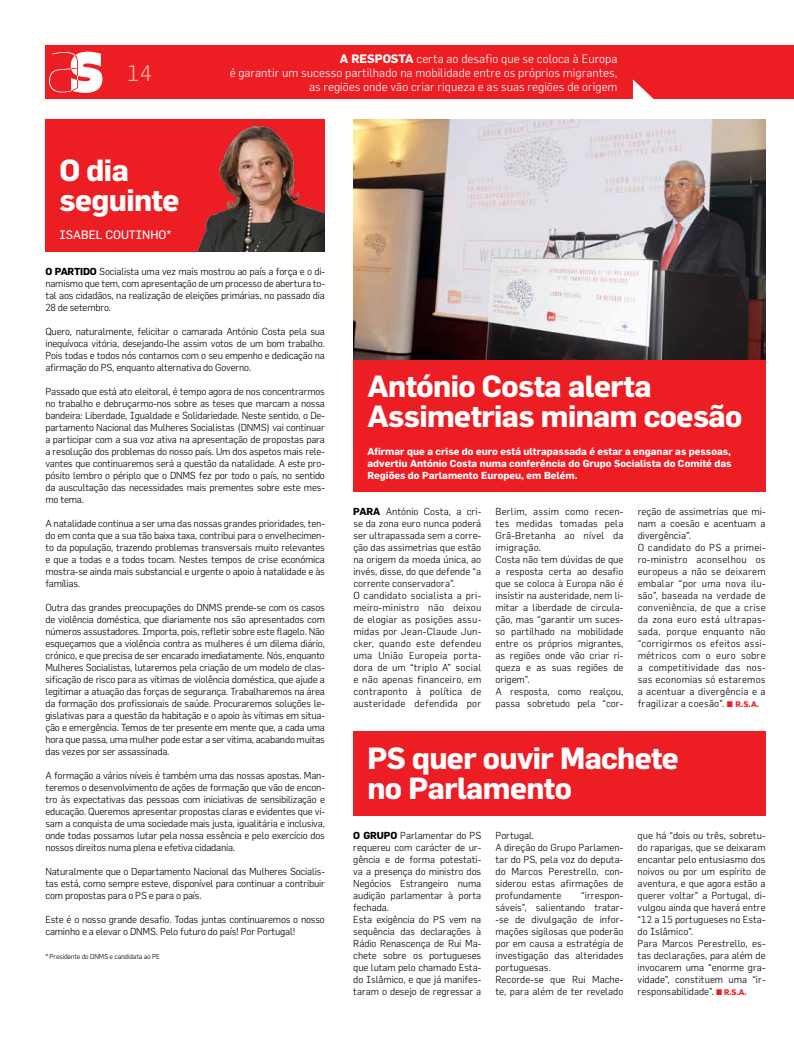
<style>
.page{position:relative;width:794px;height:1049px;background:#fff}
.page>*{position:absolute;margin:0;border:0;box-sizing:border-box;transform-origin:0 0}
.t1{font:700 30px/30px "Flama";letter-spacing:-.02em;color:#fff}
.t2{font:300 22px "Flama";color:#fbbea7}
.t3{font:300 12px/14px "Flama";color:#fff;text-align:right}
.t4{font:12px "Flama";color:#fff}
.t5{font:300 10px/12px "Flama";color:#000;text-align:justify}
.t6{font:300 10px/12px "Flama";letter-spacing:.02em;color:#000}
.t7{font:700 10px/12px "Flama";color:#fff;text-align:justify}
.t8{font:300 10px/12px "Flama";letter-spacing:-.02em;color:#000}
.t9{font:300 7px "Flama";letter-spacing:-.02em;color:#000}
.s1{font-weight:700}
.s2{font-weight:700;font-size:8px;color:#ed1d24}
</style>
<div class="page">
<div style="left:45px;top:45px;width:749px;height:54px;background:#ed1d24"></div>
<svg style="left:49px;top:52px;width:53px;height:41px"></svg>
<svg style="left:633px;top:79px;width:21px;height:20px"></svg>
<div style="left:45px;top:119px;width:280px;height:132px;background:#ed1d24"></div>
<img style="left:197px;top:125px;width:128px;height:126px">
<div style="left:353px;top:359px;width:412px;height:132px;background:#ed1d24"></div>
<div style="left:353px;top:731px;width:412px;height:84px;background:#ed1d24"></div>
<img style="left:353px;top:119px;width:412px;height:240px">
<h2 class="t2" style="left:128px;top:60px;width:26px">14</h2>
<h1 class="t1" style="left:60px;top:155px;width:121px">O dia seguinte</h1>
<p class="t4" style="left:60px;top:227px;width:78px">ISABEL COUTINHO</p>
<p class="t4" style="left:166px;top:227px;width:7px">*</p>
<p class="t3" style="left:230px;top:51px;width:389px"><span class="s1">A resposta</span> certa ao desafio que se coloca à Europa<br>é garantir um sucesso partilhado na mobilidade entre os próprios migrantes, as regiões onde vão criar riqueza e as suas regiões de origem</p>
<p class="t5" style="left:45px;top:265px;width:281px"><span class="s1">O Partido</span> Socialista uma vez mais mostrou ao país a força e o di&shy;namismo que tem, com apresentação de um processo de abertura to&shy;tal aos cidadãos, na realização de eleições primárias, no passado dia 28 de setembro.</p>
<p class="t5" style="left:45px;top:325px;width:281px">Quero, naturalmente, felicitar o camarada António Costa pela sua inequívoca vitória, desejando-lhe assim votos de um bom trabalho.<br>Pois todas e todos nós contamos com o seu empenho e dedicação na afirmação do PS, enquanto alternativa do Governo.</p>
<p class="t5" style="left:45px;top:385px;width:281px">Passado que está ato eleitoral, é tempo agora de nos concentrarmos no trabalho e debruçarmo-nos sobre as teses que marcam a nossa bandeira: Liberdade, Igualdade e Solidariedade. Neste sentido, o De&shy;partamento Nacional das M ulheres Socialistas (DNMS</p>
<p class="t5" style="left:45px;top:421px;width:281px;text-indent:221px">) vai continuar a participar com a sua voz ativa na apresentação de propostas para a resolução dos problemas do nosso país. Um dos aspetos mais rele&shy;vantes que continuaremos será a questão da natalidade. A este pro&shy;pósito lembro o périplo que o DNMS</p>
<p class="t5" style="left:45px;top:469px;width:281px;text-indent:153px">fez por todo o país, no sentido da auscultação das necessidades mais prementes sobre este mes&shy;mo tema.</p>
<p class="t5" style="left:45px;top:517px;width:281px">A natalidade continua a ser uma das nossas grandes prioridades, ten&shy;do em conta que a sua tão baixa taxa, contribui para o envelhecimen&shy;to da população, trazendo problemas transversais muito relevantes e que a todas e a todos tocam. Nestes tempos de crise económica mostra-se ainda mais substancial e urgente o apoio à natalidade e às famílias.</p>
<p class="t8" style="left:45px;top:601px;width:165px">Outra das grandes preocupações do DNMS</p>
<p class="t5" style="left:45px;top:601px;width:281px;text-indent:180px">prende-se com os casos de violência doméstica, que diariamente nos são apresentados com números assustadores. Importa, pois, refletir sobre este flagelo. Não esqueçamos que a violência contra as mulheres é um dilema diário, crónico, e que precisa de ser encarado imediatamente. Nós, enquanto M ulheres Socialistas, lutaremos pela criação de um modelo de clas&shy;sificação de risco para as vítimas de violência doméstica, que ajude a legitimar a atuação das forças de segurança. Trabalharemos na área da formação dos profissionais de saúde. Procuraremos soluções le&shy;gislativas para a questão da habitação e o apoio às vítimas em situa&shy;ção e emergência. Temos de ter presente em mente que, a cada uma hora que passa, uma mulher pode estar a ser vitima, acabando muitas das vezes por ser assassinada.</p>
<p class="t5" style="left:45px;top:769px;width:281px">A formação a vários níveis é também uma das nossas apostas. Man&shy;teremos o desenvolvimento de ações de formação que vão de encon&shy;tro às expectativas das pessoas com iniciativas de sensibilização e educação. Queremos apresentar propostas claras e evidentes que vi&shy;sam a conquista de uma sociedade mais justa, igualitária e inclusiva, onde todas possamos lutar pela nossa essência e pelo exercício dos nossos direitos numa plena e efetiva cidadania.</p>
<p class="t5" style="left:45px;top:865px;width:281px">Naturalmente que o Departamento Nacional das M ulheres Socialis&shy;tas está, como sempre esteve, disponível para continuar a contribuir com propostas para o PS e para o país.</p>
<p class="t8" style="left:45px;top:913px;width:281px">Este é o nosso grande desafio. Todas juntas continuaremos o nosso caminho e a elevar o DNMS</p>
<p class="t8" style="left:156px;top:925px;width:141px">. Pelo futuro do país! Por Portugal!</p>
<p class="t9" style="left:45px;top:952px;width:55px">* Presidente do DNMS</p>
<p class="t9" style="left:110px;top:952px;width:52px">e candidata ao PE</p>
<h1 class="t1" style="left:367px;top:371px;width:376px">António Costa alerta<br>Assimetrias minam coesão</h1>
<p class="t7" style="left:367px;top:445px;width:365px">Afirmar que a crise do euro está ultrapassada é estar a enganar as pessoas, advertiu António Costa numa conferência do Grupo Socialista do Comité das Regiões do Parlamento Europeu, em Belém.</p>
<p class="t6" style="left:353px;top:505px;width:129px"><span class="s1">Para</span> António Costa, a cri&shy;se da zona euro nunca poderá ser ultrapassada sem a corre&shy;ção das assimetrias que estão na origem da moeda única, ao invés, disse, do que defende “a corrente conservadora”.<br>O candidato socialista a pri&shy;meiro-ministro não deixou de elogiar as posições assu&shy;midas por Jean-Claude Jun&shy;cker, quando este defendeu uma União Europeia porta&shy;dora de um “triplo A” social e não apenas financeiro, em contraponto à política de austeridade defendida por</p>
<p class="t5" style="left:495px;top:505px;width:129px;text-align:left">Berlim, assim como recen&shy;tes medidas tomadas pela<br>Grã-Bretanha ao nível da imigração.<br>Costa não tem dúvidas de que a resposta certa ao desafio que se coloca à Europa não é insistir na austeridade, nem li&shy;mitar a liberdade de circula&shy;ção, mas “garantir um suces&shy;so partilhado na mobilidade entre os próprios migrantes, as regiões onde vão criar ri&shy;queza e as suas regiões de origem”.<br>A resposta, como realçou, passa sobretudo pela “cor-</p>
<p class="t6" style="left:637px;top:505px;width:129px">reção de assimetrias que mi&shy;nam a coesão e acentuam a divergência”.<br>O candidato do PS a primei&shy;ro-ministro aconselhou os europeus a não se deixarem embalar “por uma nova ilu&shy;são”, baseada na verdade de conveniência, de que a crise da zona euro está ultrapas&shy;sada, porque enquanto não “corrigirmos os efeitos assi&shy;métricos com o euro sobre a competitividade das nos&shy;sas economias só estaremos a acentuar a divergência e a fragilizar a coesão”. <span class="s2">^ R.S.A.</span></p>
<h1 class="t1" style="left:367px;top:743px;width:313px">PS quer ouvir Machete no Parlamento</h1>
<p class="t5" style="left:353px;top:829px;width:129px;text-align:left"><span class="s1">O Grupo</span> Parlamentar do PS requereu com carácter de ur&shy;gência e de forma potestati&shy;va a presença do ministro dos<br>Negócios Estrangeiro numa audição parlamentar à porta fechada.<br>Esta exigência do PS vem na sequência das declarações à<br>Rádio Renascença de Rui Ma&shy;chete sobre os portugueses que lutam pelo chamado Esta&shy;do Islâmico, e que já manifes&shy;taram o desejo de regressar a</p>
<p class="t5" style="left:495px;top:829px;width:129px;text-align:left">Portugal.<br>A direção do Grupo Parlamen&shy;tar do PS, pela voz do deputa&shy;do Marcos Perestrello, con&shy;siderou estas afirmações de profundamente</p>
<p class="t5" style="left:495px;top:889px;width:129px;text-align:left;text-indent:86px">“irrespon&shy;sáveis”, salientando tratar--se de divulgação de infor&shy;mações sigilosas que poderão por em causa a estratégia de investigação das alteridades portuguesas.<br>Recorde-se que Rui Mache&shy;te, para além de ter revelado</p>
<p class="t5" style="left:637px;top:829px;width:129px;text-align:left">que há “dois ou três, sobretu&shy;do raparigas, que se deixaram encantar pelo entusiasmo dos noivos ou por um espírito de aventura, e que agora estão a querer voltar” a Portugal, di&shy;vulgou ainda que haverá entre “12 a 15 portugueses no Esta&shy;do Islâmico”.<br>Para Marcos Perestrello, es&shy;tas declarações, para além de invocarem uma “enorme gra&shy;vidade”, constituem uma “ir&shy;responsabilidade”. <span class="s2">^ R.S.A.</span></p>
</div>
